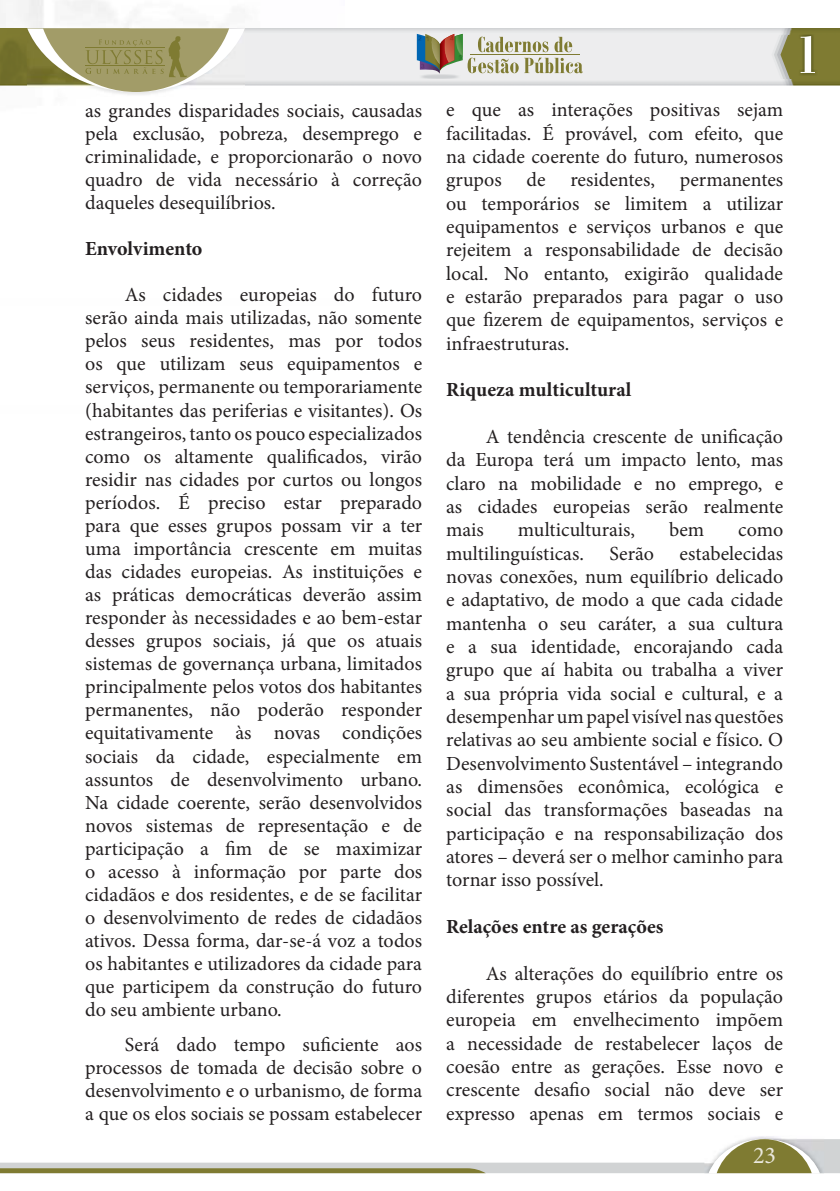
<style>
.page{position:relative;width:840px;height:1191px;background:#fff}
.page>*{position:absolute;margin:0;border:0;box-sizing:border-box;transform-origin:0 0}
.t1{font:24px "Minion Pro";color:#eae8dd}
.t2{font:20px/23px "Minion Pro";color:#231f20;text-align:justify}
.t3{font:700 20px "Minion Pro";color:#231f20}
</style>
<div class="page">
<img style="left:0;top:28px;width:27px;height:57px">
<div style="left:136px;top:28px;width:703px;height:57px;background:#ededee"></div>
<svg style="left:774px;top:34px;width:65px;height:45px;background:#96935e"></svg>
<img style="left:245px;top:28px;width:594px;height:6px">
<svg style="left:416px;top:34px;width:166px;height:40px"></svg>
<hr style="left:470px;top:55px;width:109px;height:1px;background:#7f7b32">
<img style="left:245px;top:79px;width:594px;height:6px">
<svg style="left:27px;top:28px;width:218px;height:64px"></svg>
<hr style="left:85px;top:47px;width:79px;height:1px;background:#7f7b32">
<hr style="left:85px;top:65px;width:79px;height:1px;background:#7f7b32">
<svg style="left:0;top:1139px;width:839px;height:34px"></svg>
<div style="left:753px;top:1147px;width:21px;height:15px;background:#7f7b32"></div>
<p class="t2" style="left:85px;top:100px;width:338px">as grandes disparidades sociais, causadas pela exclusão, pobreza, desemprego e criminalidade, e proporcionarão o novo quadro de vida necessário à correção daqueles desequilíbrios.</p>
<p class="t3" style="left:85px;top:241px;width:119px">Envolvimento</p>
<p class="t2" style="left:85px;top:285px;width:338px;text-indent:40px">As cidades europeias do futuro serão ainda mais utilizadas, não somente pelos seus residentes, mas por todos os que utilizam seus equipamentos e serviços, permanente ou temporariamente (habitantes das periferias e visitantes). Os estrangeiros, tanto os pouco especializados como os altamente qualificados, virão residir nas cidades por curtos ou longos períodos. É preciso estar preparado para que esses grupos possam vir a ter uma importância crescente em muitas das cidades europeias. As instituições e as práticas democráticas deverão assim responder às necessidades e ao bem-estar desses grupos sociais, já que os atuais sistemas de governança urbana, limitados principalmente pelos votos dos habitantes permanentes, não poderão responder equitativamente às novas condições sociais da cidade, especialmente em assuntos de desenvolvimento urbano.<br>Na cidade coerente, serão desenvolvidos novos sistemas de representação e de participação a fim de se maximizar o acesso à informação por parte dos cidadãos e dos residentes, e de se facilitar o desenvolvimento de redes de cidadãos ativos. Dessa forma, dar-se-á voz a todos os habitantes e utilizadores da cidade para que participem da construção do futuro do seu ambiente urbano.</p>
<p class="t2" style="left:85px;top:1034px;width:338px;text-indent:40px">Será dado tempo suficiente aos processos de tomada de decisão sobre o desenvolvimento e o urbanismo, de forma a que os elos sociais se possam estabelecer</p>
<p class="t2" style="left:446px;top:100px;width:338px">e que as interações positivas sejam facilitadas. É provável, com efeito, que na cidade coerente do futuro, numerosos grupos de residentes, permanentes ou temporários se limitem a utilizar equipamentos e serviços urbanos e que rejeitem a responsabilidade de decisão local. No entanto, exigirão qualidade e estarão preparados para pagar o uso que fizerem de equipamentos, serviços e infraestruturas.</p>
<p class="t3" style="left:446px;top:382px;width:186px">Riqueza multicultural</p>
<p class="t2" style="left:446px;top:427px;width:338px;text-indent:40px">A tendência crescente de unificação da Europa terá um impacto lento, mas claro na mobilidade e no emprego, e as cidades europeias serão realmente mais</p>
<p class="t2" style="left:517px;top:520px;width:118px">multiculturais,</p>
<p class="t2" style="left:668px;top:520px;width:37px">bem</p>
<p class="t2" style="left:737px;top:520px;width:46px">como</p>
<p class="t2" style="left:446px;top:543px;width:139px">multilinguísticas.</p>
<p class="t2" style="left:609px;top:543px;width:46px">Serão</p>
<p class="t2" style="left:446px;top:543px;width:338px;text-indent:233px">estabelecidas novas conexões, num equilíbrio delicado e adaptativo, de modo a que cada cidade mantenha o seu caráter, a sua cultura e a sua identidade, encorajando cada grupo que aí habita ou trabalha a viver a sua própria vida social e cultural, e a desempenhar um papel visível nas questões relativas ao seu ambiente social e físico. O Desenvolvimento Sustentável – integrando as dimensões econômica, ecológica e social das transformações baseadas na participação e na responsabilização dos atores – deverá ser o melhor caminho para tornar isso possível.</p>
<p class="t3" style="left:446px;top:918px;width:219px">Relações entre as gerações</p>
<p class="t2" style="left:446px;top:963px;width:338px;text-indent:40px">As alterações do equilíbrio entre os diferentes grupos etários da população europeia em envelhecimento impõem a necessidade de restabelecer laços de coesão entre as gerações. Esse novo e crescente desafio social não deve ser expresso apenas em termos sociais e</p>
<p class="t1" style="left:752px;top:1145px;width:25px">23</p>
</div>
